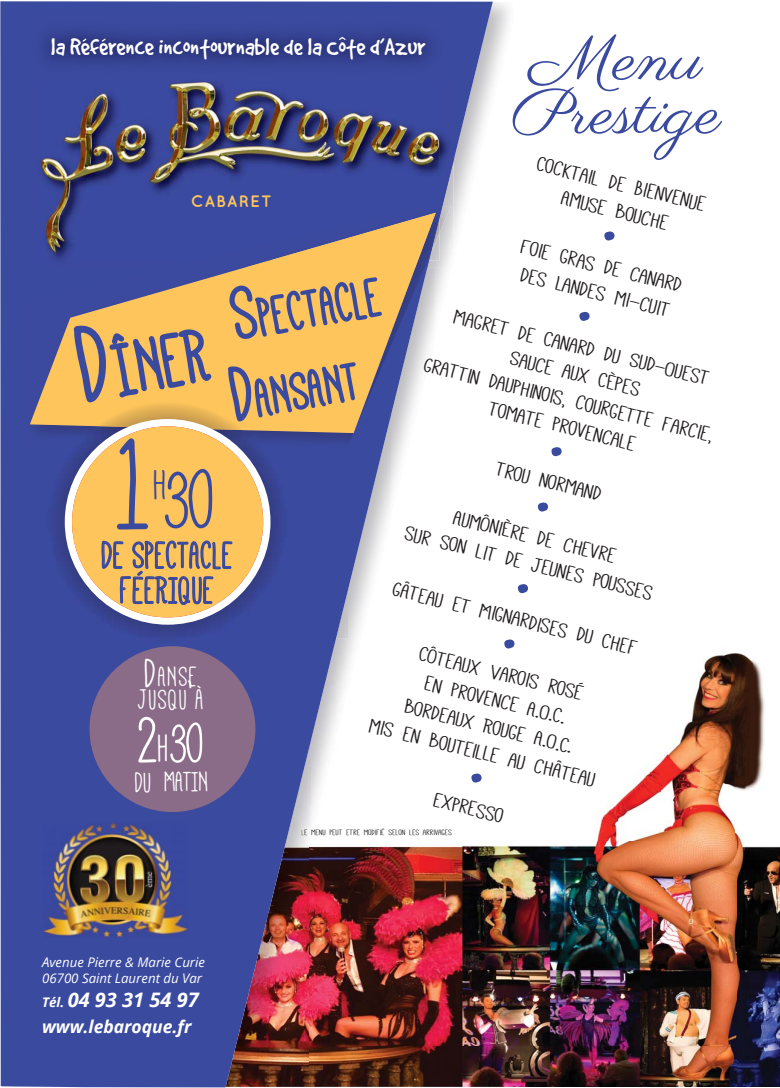
<style>
.page{position:relative;width:780px;height:1088px;background:#fff}
.page>*{position:absolute;margin:0;border:0;box-sizing:border-box;transform-origin:0 0}
.t1{font:143.62px "Mathlete Bulky";color:#3a4a9f}
.t2{font:90px "Mathlete Bulky";color:#3a4a9f}
.t3{font:62.5px/53.8px "Parisienne";color:#3a4a9f;scale:1.1 1}
.t4{font:60.88px "Mathlete Bulky";color:#fff}
.t5{font:59.12px/79.4px "Mathlete Bulky";color:#3a4a9f}
.t6{font:42px/35px "Mathlete Bulky";letter-spacing:.025em;color:#3a4a9f;text-align:center}
.t7{font:31.5px/22.6px "Mathlete Bulky";letter-spacing:.05em;color:#fff}
.t8{font:26.25px "Good Dog Plain";color:#fff}
.t9{font:22.5px/27px "Mathlete Bulky";color:#231f20;text-align:center;scale:1.5 1}
.t10{font:italic 700 20px "Open Sans";color:#fff}
.t11{font:italic 700 17.5px "Open Sans";color:#fff}
.t12{font:700 16.5px "Quicksand";letter-spacing:.07em;color:#fec55c}
.t13{font:italic 13.25px/15.9px "Open Sans";color:#fff}
.t14{font:8.75px "Mathlete Bulky";color:#231f20;scale:1.5 1}
.s1{font-size:118.38px}
.s2{font-size:82.88px}
.s3{font-size:84.5px}
.s4{font-size:45px}
.s5{font-size:73.25px}
.s6{font-size:42.62px}
.s7{font-size:13.25px}
.s8{color:#1e1a1c}
.s9{color:#201c1d}
.s10{color:#211d1e}
</style>
<div class="page">
<img style="left:492px;top:653px;width:287px;height:434px">
<img style="left:70px;top:1087px;width:14px;height:1px">
<img style="left:153px;top:1085px;width:367px;height:3px">
<img style="left:0;top:1px;width:492px;height:1086px">
<img style="left:23px;top:268px;width:401px;height:183px">
<svg style="left:30px;top:260px;width:406px;height:173px"></svg>
<img style="left:439px;top:78px;width:14px;height:190px">
<img style="left:442px;top:206px;width:9px;height:27px">
<img style="left:418px;top:206px;width:24px;height:62px">
<img style="left:37px;top:260px;width:5px;height:8px">
<img style="left:383px;top:260px;width:35px;height:8px">
<img style="left:29px;top:81px;width:8px;height:179px">
<img style="left:37px;top:81px;width:402px;height:179px">
<div style="left:196px;top:206px;width:243px;height:54px;background:#3a4aa1"></div>
<img style="left:270px;top:213px;width:166px;height:47px">
<img style="left:29px;top:14px;width:418px;height:64px">
<img style="left:37px;top:78px;width:410px;height:3px">
<svg style="left:29px;top:78px;width:8px;height:3px"></svg>
<img style="left:42px;top:822px;width:146px;height:116px">
<div style="left:43px;top:639px;width:249px;height:7px;background:#3a4a9f"></div>
<div style="left:89px;top:646px;width:166px;height:166px;background:#8a6c88;border-radius:50%"></div>
<svg style="left:42px;top:219px;width:341px;height:420px;background:#a48f81"></svg>
<svg style="left:101px;top:37px;width:6px;height:6px"></svg>
<svg style="left:81px;top:37px;width:6px;height:6px"></svg>
<svg style="left:338px;top:36px;width:8px;height:5px"></svg>
<svg style="left:469px;top:771px;width:14px;height:13px"></svg>
<h3 class="t3" style="left:511px;top:37px;width:192px">Menu<br>Prestige</h3>
<p class="t8" style="left:51px;top:34px;width:376px">la Reference incontournable de la Cote d’Azur</p>
<p class="t9" style="left:542px;top:149px;width:117px;rotate:14deg">COCKTAIL DE BIENVENUE<br>AMUSE BOUCHE</p>
<p class="t9" style="left:525px;top:232px;width:111px;text-align:left;rotate:14deg">FOIE GRAS DE CANARD<br>DES LANDES MI-CUIT</p>
<p class="t12" style="left:191px;top:195px;width:83px">CABARET</p>
<h3 class="t5" style="left:212px;top:283px;width:166px;text-indent:-145px;rotate:-10deg"><span class="s1">D</span><span class="s2">ÎNER</span> <span class="s3">S</span>PECTACLE<br><span class="s3">D</span>ANSANT</h3>
<p class="t9" style="left:442px;top:298px;width:199px;rotate:14deg">MAGRET DE CANARD DU SUD-OUEST<br>SAUCE AUX CÈPES<br>GRATTIN DAUPHINOIS, COURGETTE FARCIE,<br>TOMATE PROVENCALE</p>
<p class="t9" style="left:500px;top:454px;width:74px;rotate:14deg">TROU NORMAND</p>
<p class="t9" style="left:416px;top:492px;width:171px;rotate:14deg">AUMÔNIÈRE DE CHEVRE<br>SUR SON LIT DE JEUNES POUSSES</p>
<h1 class="t1" style="left:120px;top:393px;width:35px">1</h1>
<h2 class="t2" style="left:153px;top:442px;width:64px"><sup>H</sup>30</h2>
<h3 class="t6" style="left:102px;top:536px;width:133px">DE SPECTACLE<br>FÉERIQUE</h3>
<p class="t9" style="left:397px;top:574px;width:169px;rotate:14deg">GÂTEAU ET MIGNARDISES DU CHEF</p>
<p class="t9" style="left:393px;top:632px;width:156px;rotate:14deg">CÔTEAUX VAROIS ROSÉ<br>EN PROVENCE A.O.C.<br>BORDEAUX ROUGE A.O.C.<br>MIS EN BOUTEILLE AU CHÂTEAU</p>
<p class="t9" style="left:438px;top:785px;width:49px;rotate:14deg">EXPRESSO</p>
<h3 class="t7" style="left:139px;top:664px;width:67px"><span class="s4">D</span>ANSE<br>JUSQU<span class="s4">’</span>À</h3>
<h3 class="t4" style="left:139px;top:705px;width:67px"><span class="s5">2</span><span class="s6">H</span>30</h3>
<h3 class="t7" style="left:135px;top:769px;width:75px">DU MATIN</h3>
<p class="t13" style="left:42px;top:953px;width:164px">Avenue Pierre &amp; Marie Curie<br>06700 Saint Laurent du Var</p>
<p class="t10" style="left:42px;top:985px;width:158px"><span class="s7">Tél.</span> 04 93 31 54 97</p>
<p class="t11" style="left:42px;top:1014px;width:151px">www.lebaroque.fr</p>
<p class="t14" style="left:301px;top:827px;width:102px"><span class="s8">L</span><span class="s9">E</span> <span class="s10">M</span>ENU PEUT ETRE MODIFIÉ SELON LES ARRIVAGES</p>
</div>
